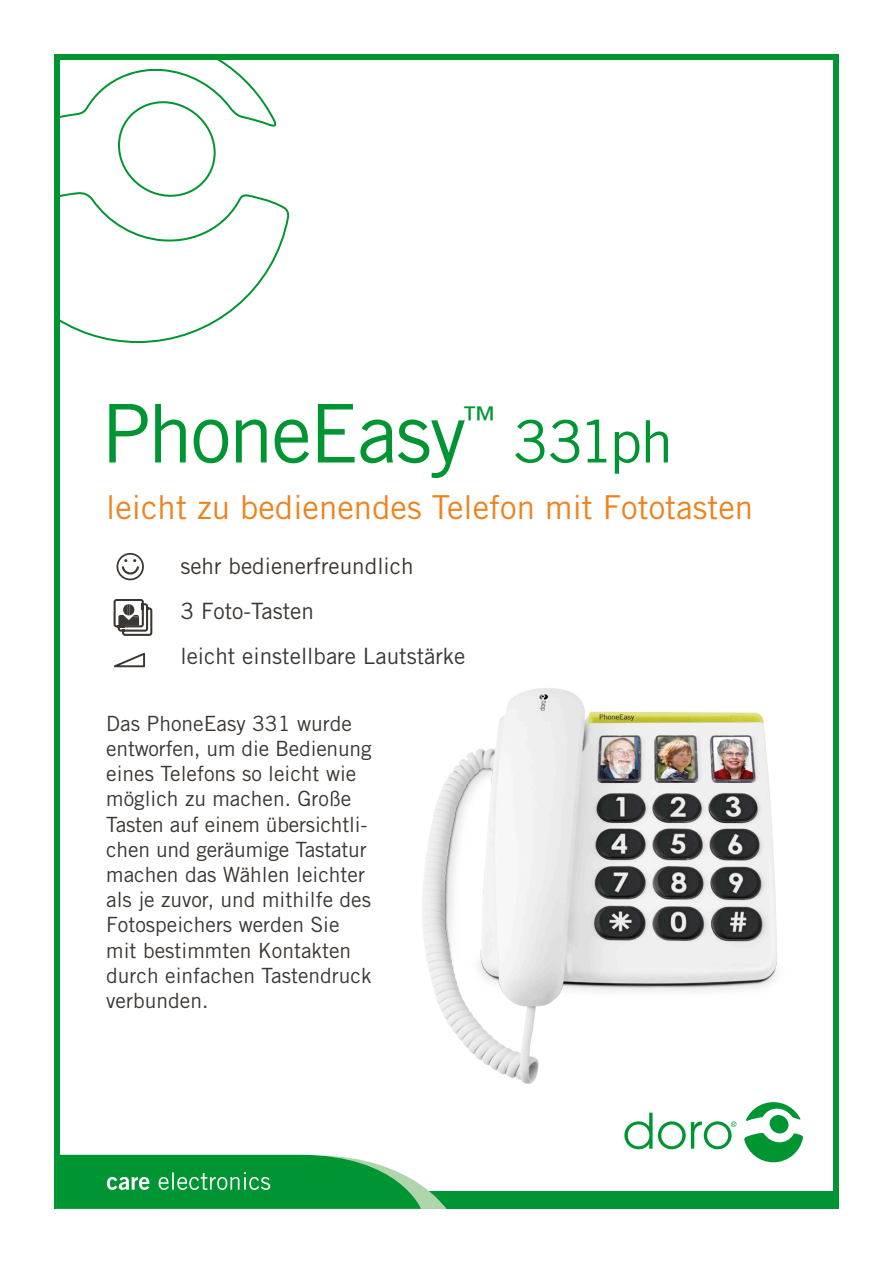
<style>
.page{position:relative;width:893px;height:1263px;background:#fff}
.page>*{position:absolute;margin:0;border:0;box-sizing:border-box;transform-origin:0 0}
.t1{font:81px "Trade Gothic LT Std";letter-spacing:-.03em;color:#009533}
.t2{font:58.5px "Trade Gothic LT Std";letter-spacing:-.055em;color:#009533}
.t3{font:34.05px "Trade Gothic LT Std";color:#009533}
.t4{font:33px "Trade Gothic Greek";color:#ef821c}
.t5{font:22.5px/45px "Trade Gothic Greek";color:#3b3631}
.t6{font:21px/25.2px "Trade Gothic Greek";color:#3b3631}
</style>
<div class="page">
<svg style="left:114px;top:653px;width:31px;height:14px"></svg>
<svg style="left:117px;top:553px;width:27px;height:27px"></svg>
<svg style="left:114px;top:599px;width:38px;height:37px"></svg>
<img style="left:422px;top:688px;width:356px;height:396px">
<svg style="left:61px;top:61px;width:228px;height:282px"></svg>
<div style="left:54px;top:54px;width:785px;height:1155px;border:6px solid #009533"></div>
<div style="left:770px;top:1115px;width:18px;height:19px;background:#009533;border-radius:50%"></div>
<svg style="left:744px;top:1133px;width:59px;height:29px"></svg>
<svg style="left:746px;top:1102px;width:55px;height:19px"></svg>
<svg style="left:624px;top:1113px;width:112px;height:36px"></svg>
<div style="left:403px;top:1192px;width:436px;height:17px;background:#009533"></div>
<svg style="left:57px;top:1155px;width:390px;height:54px;background:#28a552"></svg>
<h1 class="t1" style="left:101px;top:385px;width:366px">PhoneEasy</h1>
<h3 class="t3" style="left:462px;top:398px;width:35px">™</h3>
<h2 class="t2" style="left:513px;top:406px;width:161px">331ph</h2>
<h3 class="t4" style="left:106px;top:489px;width:648px">leicht zu bedienendes Telefon mit Fototasten</h3>
<p class="t5" style="left:180px;top:544px;width:286px">sehr bedienerfreundlich<br>3 Foto-Tasten<br>leicht einstellbare Lautstärke</p>
<p class="t6" style="left:106px;top:711px;width:267px">Das PhoneEasy 331 wurde entworfen, um die Bedienung eines Telefons so leicht wie möglich zu machen. Große<br>Tasten auf einem übersichtli&shy;chen und geräumige Tastatur machen das Wählen leichter als je zuvor, und mithilfe des<br>Fotospeichers werden Sie mit bestimmten Kontakten durch einfachen Tastendruck verbunden.</p>
</div>
